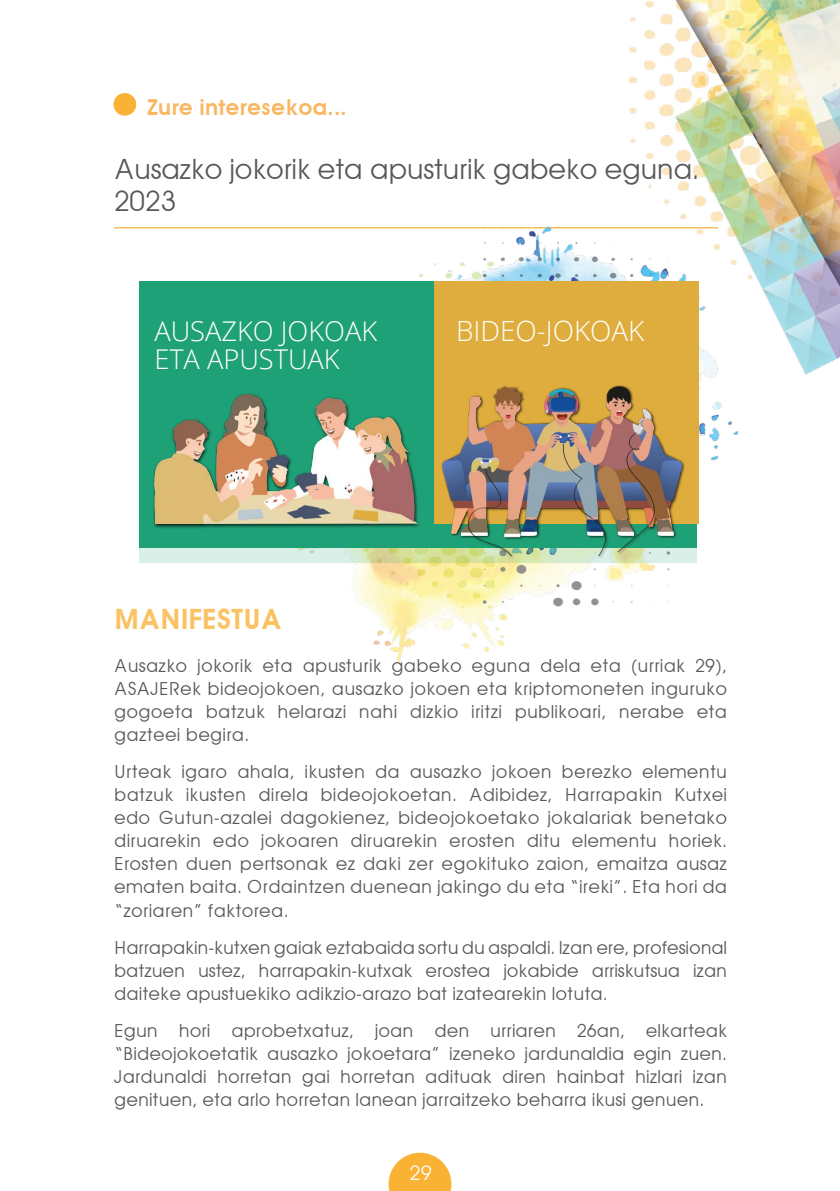
<style>
.page{position:relative;width:840px;height:1191px;background:#fff}
.page>*{position:absolute;margin:0;border:0;box-sizing:border-box;transform-origin:0 0}
.t1{font:28px/32px "Avant Garde";letter-spacing:-.02em;color:#575756}
.t2{font:600 28px "Avant Garde";color:#fbc263}
.t3{font:300 27.8px "Open Sans";color:#fff}
.t4{font:300 27.2px/27.8px "Open Sans";color:#fff}
.t5{font:600 22px "Avant Garde";letter-spacing:.01em;color:#f9b761}
.t6{font:20px "Avant Garde";color:#fff}
.t7{font:18px/23px "Avant Garde";letter-spacing:.005em;color:#575756;text-align:justify}
</style>
<div class="page">
<svg style="left:388px;top:1152px;width:63px;height:39px"></svg>
<img style="left:114px;top:0;width:725px;height:665px">
<hr style="left:114px;top:227px;width:603px;height:1px;background:#f9b234">
<div style="left:113px;top:93px;width:23px;height:23px;background:#f9b234;border-radius:50%"></div>
<img style="left:260px;top:211px;width:476px;height:453px">
<div style="left:139px;top:281px;width:558px;height:267px;background:#1fa177"></div>
<div style="left:433px;top:281px;width:264px;height:243px;background:#dfad3d"></div>
<div style="left:152px;top:393px;width:269px;height:136px;background:#000;opacity:.76"></div>
<img style="left:154px;top:395px;width:263px;height:129px">
<svg style="left:140px;top:548px;width:556px;height:14px;background:#d7e8ce"></svg>
<div style="left:441px;top:385px;width:243px;height:174px;background:#000;opacity:.76"></div>
<img style="left:442px;top:386px;width:239px;height:169px">
<p class="t5" style="left:147px;top:94px;width:201px">Zure interesekoa...</p>
<h1 class="t1" style="left:114px;top:153px;width:587px">Ausazko jokorik eta apusturik gabeko eguna.<br>2023</h1>
<h3 class="t4" style="left:154px;top:316px;width:224px">AUSAZKO JOKOAK<br>ETA APUSTUAK</h3>
<h2 class="t3" style="left:456px;top:312px;width:190px">BIDEO-JOKOAK</h2>
<h1 class="t2" style="left:114px;top:602px;width:169px">MANIFESTUA</h1>
<p class="t7" style="left:114px;top:654px;width:614px">Ausazko jokorik eta apusturik gabeko eguna dela eta (urriak 29), ASAJERek bideojokoen, ausazko jokoen eta kriptomoneten inguruko gogoeta batzuk helarazi nahi dizkio iritzi publikoari, nerabe eta gazteei begira.</p>
<p class="t7" style="left:114px;top:760px;width:614px">Urteak igaro ahala, ikusten da ausazko jokoen berezko elementu batzuk ikusten direla bideojokoetan. Adibidez, Harrapakin Kutxei edo Gutun-azalei dagokienez, bideojokoetako jokalariak benetako diruarekin edo jokoaren diruarekin erosten ditu elementu horiek.<br>Erosten duen pertsonak ez daki zer egokituko zaion, emaitza ausaz ematen baita. Ordaintzen duenean jakingo du eta “ireki”. Eta hori da “zoriaren” faktorea.</p>
<p class="t7" style="left:114px;top:935px;width:614px">Harrapakin-kutxen gaiak eztabaida sortu du aspaldi. Izan ere, profesional batzuen ustez, harrapakin-kutxak erostea jokabide arriskutsua izan daiteke apustuekiko adikzio-arazo bat izatearekin lotuta.</p>
<p class="t7" style="left:114px;top:1019px;width:614px">Egun hori aprobetxatuz, joan den urriaren 26an, elkarteak “Bideojokoetatik ausazko jokoetara” izeneko jardunaldia egin zuen.<br>Jardunaldi horretan gai horretan adituak diren hainbat hizlari izan genituen, eta arlo horretan lanean jarraitzeko beharra ikusi genuen.</p>
<p class="t6" style="left:409px;top:1160px;width:24px">29</p>
</div>
